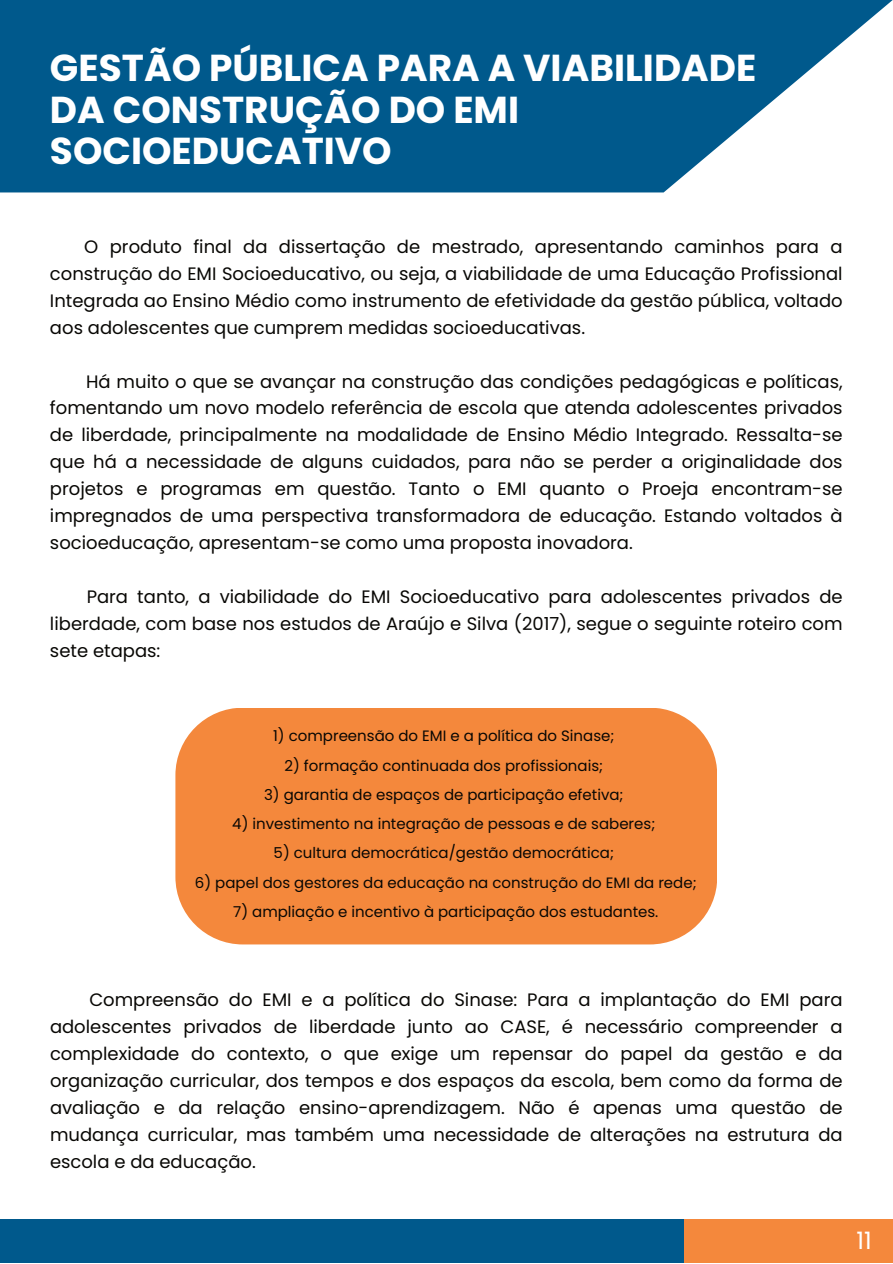
<style>
.page{position:relative;width:893px;height:1264px;background:#fff}
.page>*{position:absolute;margin:0;border:0;box-sizing:border-box;transform-origin:0 0}
.t1{font:700 37.5px/41.5px "Poppins";color:#fff}
.t2{font:24px "Poppins";color:#fff}
.t3{font:18px/27px "Poppins";color:#080704;text-align:justify}
.t4{font:15px "Poppins";color:#080704}
</style>
<div class="page">
<div style="left:0;top:1218px;width:688px;height:44px;background:#00598c"></div>
<div style="left:684px;top:1218px;width:208px;height:44px;background:#f4883c"></div>
<svg style="left:0;top:0;width:892px;height:192px;fill:#00598c"></svg>
<div style="left:175px;top:707px;width:542px;height:237px;background:#f4883c;border-radius:67px"></div>
<h1 class="t1" style="left:50px;top:47px;width:708px">GESTÃO PÚBLICA PARA A VIABILIDADE<br>DA CONSTRUÇÃO DO EMI<br>SOCIOEDUCATIVO</h1>
<p class="t3" style="left:50px;top:233px;width:794px;text-indent:34px">O produto final da dissertação de mestrado, apresentando caminhos para a construção do EMI Socioeducativo, ou seja, a viabilidade de uma Educação Profissional Integrada ao Ensino Médio como instrumento de efetividade da gestão pública, voltado aos adolescentes que cumprem medidas socioeducativas.</p>
<p class="t3" style="left:50px;top:368px;width:794px;text-indent:36px">Há muito o que se avançar na construção das condições pedagógicas e políticas, fomentando um novo modelo referência de escola que atenda adolescentes privados de liberdade, principalmente na modalidade de Ensino Médio Integrado. Ressalta-se que há a necessidade de alguns cuidados, para não se perder a originalidade dos projetos e programas em questão. Tanto o EMI quanto o Proeja encontram-se impregnados de uma perspectiva transformadora de educação. Estando voltados à socioeducação, apresentam-se como uma proposta inovadora.</p>
<p class="t3" style="left:50px;top:583px;width:794px;text-indent:37px">Para tanto, a viabilidade do EMI Socioeducativo para adolescentes privados de liberdade, com base nos estudos de Araújo e Silva (2017), segue o seguinte roteiro com sete etapas:</p>
<p class="t4" style="left:273px;top:727px;width:343px">1) compreensão do EMI e a política do Sinase;</p>
<p class="t4" style="left:284px;top:756px;width:320px">2) formação continuada dos profissionais;</p>
<p class="t4" style="left:264px;top:786px;width:361px">3) garantia de espaços de participação efetiva;</p>
<p class="t4" style="left:232px;top:815px;width:424px">4) investimento na integração de pessoas e de saberes;</p>
<p class="t4" style="left:273px;top:844px;width:342px">5) cultura democrática/gestão democrática;</p>
<p class="t4" style="left:195px;top:873px;width:503px">6) papel dos gestores da educação na construção do EMI da rede;</p>
<p class="t4" style="left:233px;top:903px;width:426px">7) ampliação e incentivo à participação dos estudantes.</p>
<p class="t3" style="left:50px;top:986px;width:794px;text-indent:39px">Compreensão do EMI e a política do Sinase: Para a implantação do EMI para adolescentes privados de liberdade junto ao CASE, é necessário compreender a complexidade do contexto, o que exige um repensar do papel da gestão e da organização curricular, dos tempos e dos espaços da escola, bem como da forma de avaliação e da relação ensino-aprendizagem. Não é apenas uma questão de mudança curricular, mas também uma necessidade de alterações na estrutura da escola e da educação.</p>
<h2 class="t2" style="left:856px;top:1226px;width:17px">11</h2>
</div>
